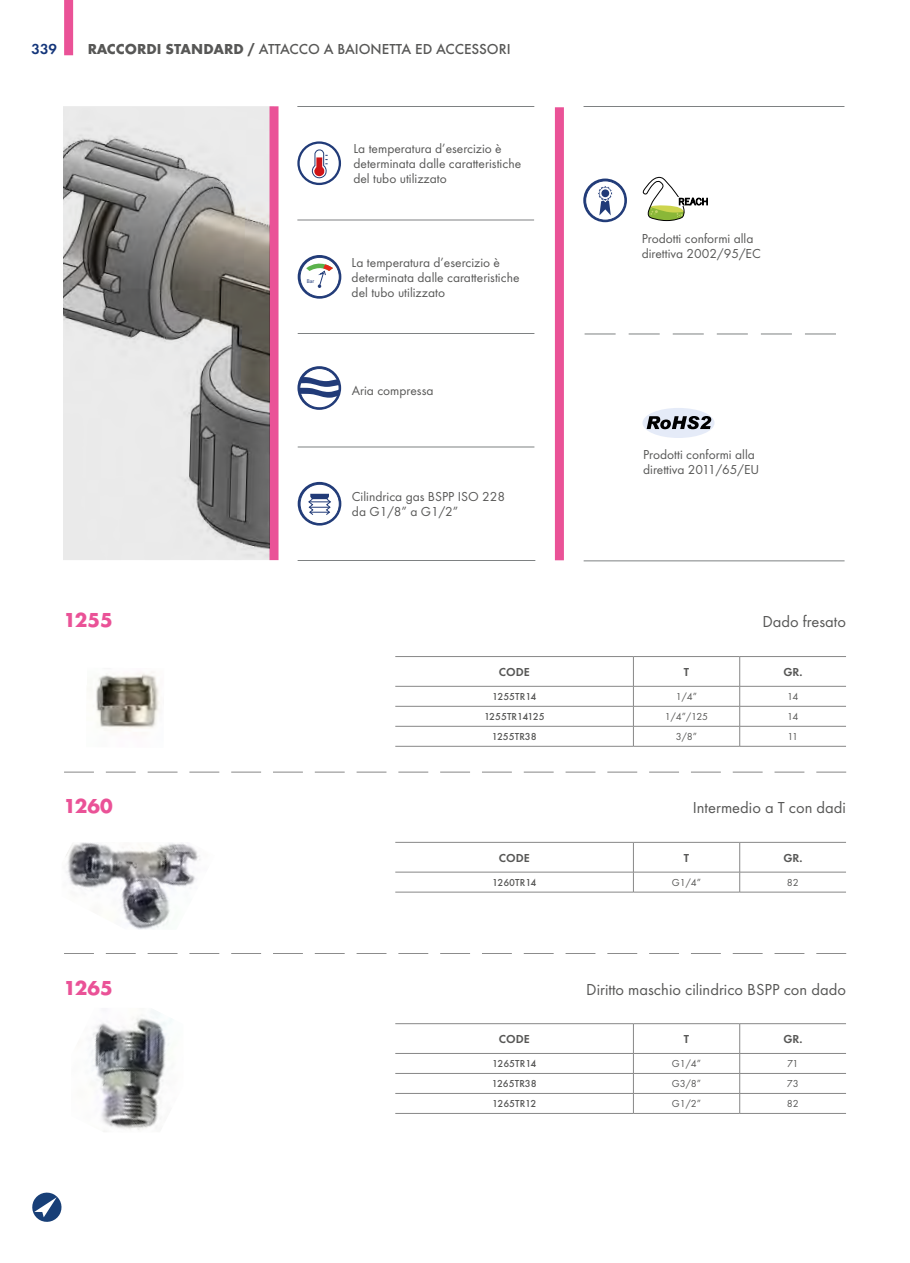
<style>
.page{position:relative;width:910px;height:1263px;background:#fff}
.page>*{position:absolute;margin:0;border:0;box-sizing:border-box;transform-origin:0 0}
.t1{font:700 21px "Futura T";color:#ea5297}
.t2{font:16.5px "Futura T";color:#575756}
.t3{font:500 15px "Futura T";color:#575756}
.t4{font:600 15px "Futura T";color:#13357a}
.t5{font:13.5px/15px "Futura T";color:#575756}
.t6{font:600 12px "Futura T";color:#575756}
.t7{font:500 10.5px "Futura T";color:#575756}
.t8{font:10.5px "Futura T";color:#575756}
.t9{font:5.55px "Myriad Pro";color:#213b78}
.s1{font-weight:700}
</style>
<div class="page">
<div style="left:64px;top:0;width:9px;height:55px;background:#ea5297"></div>
<svg style="left:32px;top:1192px;width:30px;height:30px"></svg>
<img style="left:96px;top:672px;width:64px;height:57px">
<img style="left:65px;top:842px;width:135px;height:88px">
<img style="left:91px;top:1010px;width:81px;height:122px">
<svg style="left:64px;top:772px;width:782px;height:1px"></svg>
<svg style="left:64px;top:953px;width:782px;height:1px"></svg>
<hr style="left:395px;top:706px;width:238px;height:1px;background:#878787">
<hr style="left:633px;top:706px;width:107px;height:1px;background:#878787">
<hr style="left:740px;top:706px;width:106px;height:1px;background:#878787">
<hr style="left:395px;top:726px;width:238px;height:1px;background:#878787">
<hr style="left:633px;top:726px;width:107px;height:1px;background:#878787">
<svg style="left:633px;top:657px;width:1px;height:89px"></svg>
<hr style="left:740px;top:726px;width:106px;height:1px;background:#878787">
<hr style="left:395px;top:746px;width:238px;height:1px;background:#878787">
<hr style="left:633px;top:746px;width:107px;height:1px;background:#878787">
<hr style="left:740px;top:746px;width:106px;height:1px;background:#878787">
<hr style="left:740px;top:656px;width:106px;height:1px;background:#878787">
<hr style="left:740px;top:686px;width:106px;height:1px;background:#878787">
<hr style="left:395px;top:656px;width:238px;height:1px;background:#878787">
<hr style="left:633px;top:656px;width:107px;height:1px;background:#878787">
<svg style="left:739px;top:657px;width:1px;height:89px"></svg>
<hr style="left:395px;top:686px;width:238px;height:1px;background:#878787">
<hr style="left:633px;top:686px;width:107px;height:1px;background:#878787">
<hr style="left:633px;top:842px;width:1px;height:30px;background:#878787">
<svg style="left:633px;top:873px;width:1px;height:19px"></svg>
<svg style="left:739px;top:873px;width:1px;height:19px"></svg>
<hr style="left:395px;top:892px;width:238px;height:1px;background:#878787">
<hr style="left:633px;top:892px;width:107px;height:1px;background:#878787">
<hr style="left:740px;top:892px;width:106px;height:1px;background:#878787">
<hr style="left:395px;top:842px;width:238px;height:1px;background:#878787">
<hr style="left:633px;top:842px;width:107px;height:1px;background:#878787">
<hr style="left:395px;top:872px;width:238px;height:1px;background:#878787">
<hr style="left:633px;top:872px;width:107px;height:1px;background:#878787">
<hr style="left:740px;top:842px;width:106px;height:1px;background:#878787">
<hr style="left:739px;top:842px;width:1px;height:30px;background:#878787">
<hr style="left:740px;top:872px;width:106px;height:1px;background:#878787">
<hr style="left:395px;top:1073px;width:238px;height:1px;background:#878787">
<hr style="left:633px;top:1073px;width:107px;height:1px;background:#878787">
<hr style="left:740px;top:1073px;width:106px;height:1px;background:#878787">
<hr style="left:395px;top:1093px;width:238px;height:1px;background:#878787">
<hr style="left:633px;top:1093px;width:107px;height:1px;background:#878787">
<svg style="left:633px;top:1024px;width:1px;height:89px"></svg>
<hr style="left:740px;top:1093px;width:106px;height:1px;background:#878787">
<hr style="left:395px;top:1113px;width:238px;height:1px;background:#878787">
<hr style="left:633px;top:1113px;width:107px;height:1px;background:#878787">
<hr style="left:740px;top:1113px;width:106px;height:1px;background:#878787">
<hr style="left:395px;top:1023px;width:238px;height:1px;background:#878787">
<hr style="left:633px;top:1023px;width:107px;height:1px;background:#878787">
<hr style="left:395px;top:1053px;width:238px;height:1px;background:#878787">
<hr style="left:633px;top:1053px;width:107px;height:1px;background:#878787">
<hr style="left:740px;top:1023px;width:106px;height:1px;background:#878787">
<svg style="left:739px;top:1024px;width:1px;height:89px"></svg>
<hr style="left:740px;top:1053px;width:106px;height:1px;background:#878787">
<div style="left:270px;top:106px;width:9px;height:454px;background:#ea5297"></div>
<div style="left:555px;top:107px;width:9px;height:453px;background:#ea5297"></div>
<hr style="left:298px;top:560px;width:237px;height:1px;background:#7e8182">
<hr style="left:297px;top:220px;width:237px;height:1px;background:#7e8182">
<hr style="left:298px;top:333px;width:236px;height:1px;background:#7e8182">
<svg style="left:297px;top:366px;width:44px;height:44px"></svg>
<svg style="left:300px;top:368px;width:39px;height:40px"></svg>
<div style="left:300px;top:368px;width:39px;height:40px;border:1px solid #213b78;border-radius:50%"></div>
<svg style="left:299px;top:377px;width:41px;height:21px"></svg>
<img style="left:64px;top:107px;width:206px;height:453px">
<hr style="left:298px;top:447px;width:236px;height:1px;background:#7e8182">
<svg style="left:310px;top:149px;width:18px;height:32px"></svg>
<div style="left:297px;top:141px;width:44px;height:44px;border:2px solid #213b78;border-radius:50%"></div>
<svg style="left:298px;top:482px;width:43px;height:44px"></svg>
<div style="left:300px;top:484px;width:39px;height:39px;background:#fff;border-radius:50%"></div>
<div style="left:300px;top:484px;width:39px;height:40px;border:1px solid #213b78;border-radius:50%"></div>
<svg style="left:309px;top:494px;width:22px;height:21px"></svg>
<svg style="left:298px;top:255px;width:43px;height:44px"></svg>
<div style="left:300px;top:257px;width:39px;height:40px;background:#fff;border-radius:50%"></div>
<div style="left:300px;top:257px;width:39px;height:40px;border:1px solid #213b78;border-radius:50%"></div>
<svg style="left:306px;top:258px;width:27px;height:30px"></svg>
<hr style="left:584px;top:561px;width:261px;height:1px;background:#7e8182">
<hr style="left:584px;top:106px;width:260px;height:1px;background:#7e8182">
<svg style="left:585px;top:334px;width:251px;height:1px"></svg>
<svg style="left:583px;top:179px;width:44px;height:43px"></svg>
<div style="left:586px;top:181px;width:39px;height:39px;background:#fff;border-radius:50%"></div>
<div style="left:585px;top:181px;width:40px;height:39px;border:1px solid #213b78;border-radius:50%"></div>
<svg style="left:598px;top:186px;width:15px;height:29px"></svg>
<div style="left:600px;top:188px;width:11px;height:11px;border:1px solid #fff;border-radius:50%"></div>
<div style="left:601px;top:189px;width:8px;height:8px;background:#213b78;border-radius:50%"></div>
<svg style="left:643px;top:177px;width:64px;height:44px"></svg>
<div style="left:642px;top:408px;width:72px;height:30px;background:#e5ebf8;border-radius:50%"></div>
<svg style="left:647px;top:416px;width:64px;height:13px"></svg>
<hr style="left:297px;top:106px;width:237px;height:1px;background:#7e8182">
<p class="t4" style="left:31px;top:40px;width:27px">339</p>
<p class="t3" style="left:87px;top:40px;width:425px"><span class="s1">RACCORDI STANDARD /</span> ATTACCO A BAIONETTA ED ACCESSORI</p>
<p class="t9" style="left:307px;top:278px;width:9px">Bar</p>
<p class="t5" style="left:353px;top:141px;width:169px">La temperatura d’esercizio è determinata dalle caratteristiche del tubo utilizzato</p>
<p class="t5" style="left:352px;top:255px;width:169px">La temperatura d’esercizio è determinata dalle caratteristiche del tubo utilizzato</p>
<p class="t5" style="left:352px;top:383px;width:83px">Aria compressa</p>
<p class="t5" style="left:352px;top:489px;width:155px">Cilindrica gas BSPP ISO 228 da G1/8” a G1/2”</p>
<p class="t5" style="left:642px;top:231px;width:121px">Prodotti conformi alla direttiva 2002/95/EC</p>
<p class="t5" style="left:643px;top:447px;width:118px">Prodotti conformi alla direttiva 2011/65/EU</p>
<h1 class="t1" style="left:64px;top:608px;width:51px">1255</h1>
<p class="t2" style="left:762px;top:612px;width:85px">Dado fresato</p>
<p class="t6" style="left:499px;top:665px;width:32px">CODE</p>
<p class="t6" style="left:684px;top:665px;width:7px">T</p>
<p class="t6" style="left:783px;top:665px;width:21px">GR.</p>
<p class="t7" style="left:492px;top:691px;width:46px">1255TR14</p>
<p class="t8" style="left:676px;top:691px;width:23px">1/4”</p>
<p class="t8" style="left:787px;top:691px;width:13px">14</p>
<p class="t7" style="left:484px;top:711px;width:62px">1255TR14125</p>
<p class="t8" style="left:665px;top:711px;width:45px">1/4”/125</p>
<p class="t8" style="left:787px;top:711px;width:13px">14</p>
<p class="t7" style="left:492px;top:731px;width:47px">1255TR38</p>
<p class="t8" style="left:676px;top:731px;width:23px">3/8”</p>
<p class="t8" style="left:788px;top:731px;width:12px">11</p>
<h1 class="t1" style="left:64px;top:794px;width:51px">1260</h1>
<p class="t2" style="left:693px;top:798px;width:155px">Intermedio a T con dadi</p>
<p class="t6" style="left:499px;top:851px;width:32px">CODE</p>
<p class="t6" style="left:684px;top:851px;width:7px">T</p>
<p class="t6" style="left:783px;top:851px;width:21px">GR.</p>
<p class="t7" style="left:492px;top:876px;width:46px">1260TR14</p>
<p class="t8" style="left:672px;top:876px;width:31px">G1/4”</p>
<p class="t8" style="left:787px;top:876px;width:13px">82</p>
<h1 class="t1" style="left:64px;top:975px;width:51px">1265</h1>
<p class="t2" style="left:586px;top:979px;width:261px">Diritto maschio cilindrico BSPP con dado</p>
<p class="t6" style="left:499px;top:1032px;width:32px">CODE</p>
<p class="t6" style="left:684px;top:1032px;width:7px">T</p>
<p class="t6" style="left:783px;top:1032px;width:21px">GR.</p>
<p class="t7" style="left:492px;top:1058px;width:46px">1265TR14</p>
<p class="t8" style="left:672px;top:1058px;width:31px">G1/4”</p>
<p class="t8" style="left:787px;top:1058px;width:13px">71</p>
<p class="t7" style="left:492px;top:1078px;width:47px">1265TR38</p>
<p class="t8" style="left:672px;top:1078px;width:31px">G3/8”</p>
<p class="t8" style="left:787px;top:1078px;width:13px">73</p>
<p class="t7" style="left:492px;top:1098px;width:46px">1265TR12</p>
<p class="t8" style="left:672px;top:1098px;width:31px">G1/2”</p>
<p class="t8" style="left:787px;top:1098px;width:13px">82</p>
</div>
